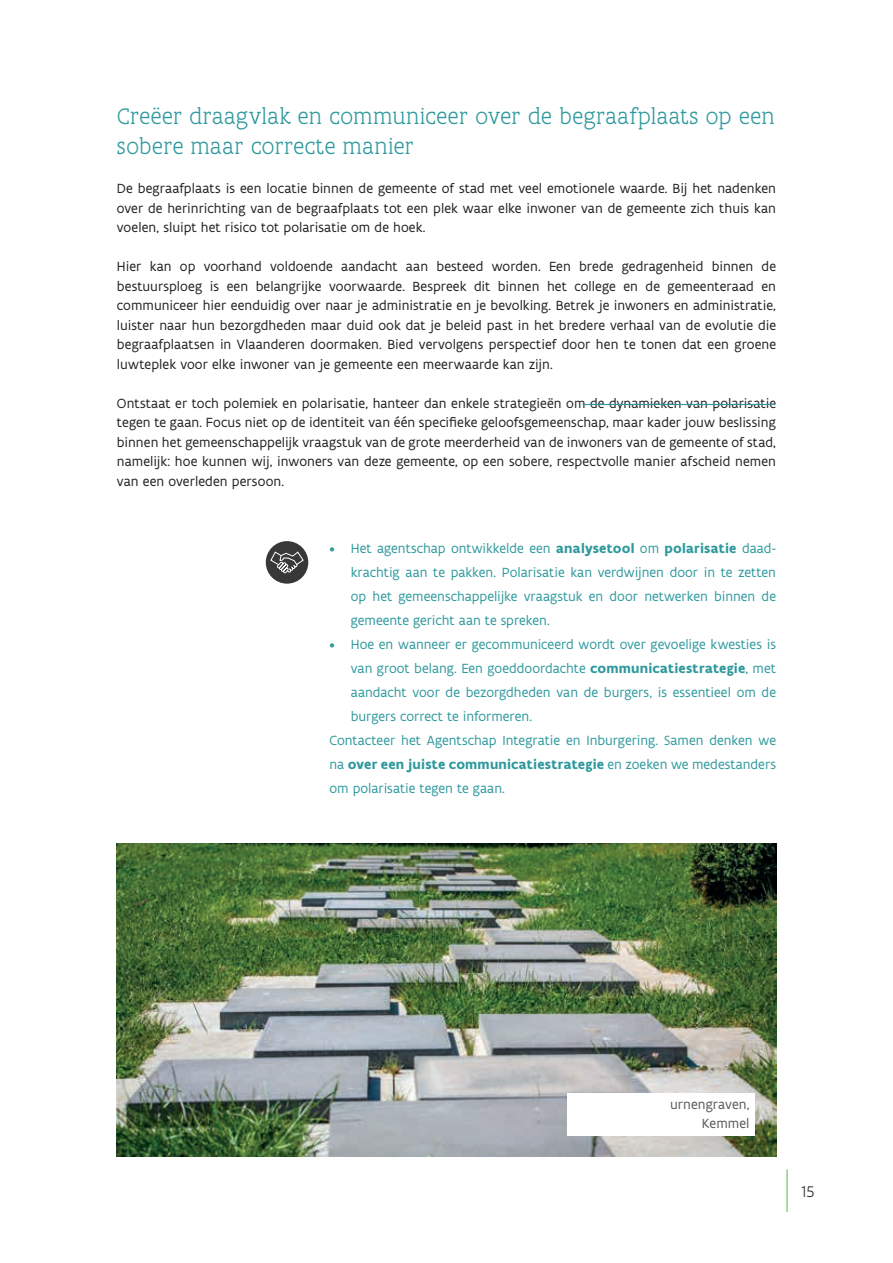
<style>
.page{position:relative;width:893px;height:1263px;background:#fff}
.page>*{position:absolute;margin:0;border:0;box-sizing:border-box;transform-origin:0 0}
.t1{font:300 24px/30px "Flanders Art Serif";letter-spacing:.005em;color:#2f999d}
.t2{font:300 16.5px "Flanders Art Sans";color:#231f20}
.INHOUD_1{font:14.25px/19.5px "Flanders Art Sans";letter-spacing:.005em;color:#231f20;text-align:justify}
.PRAKTIJK_BULLETS_BLA{font:14.25px/24px "Flanders Art Sans";color:#2f999d;text-align:justify}
.PRAKTIJK{font:14.25px/24px "Flanders Art Sans";letter-spacing:-.005em;color:#2f999d;text-align:justify}
.INHOUD_1-2{font:14.25px "Flanders Art Sans";letter-spacing:.005em;color:#57585a}
.s1{font-weight:700}
</style>
<div class="page">
<hr style="left:787px;top:1169px;width:1px;height:43px;background:#56b947">
<div style="left:266px;top:541px;width:42px;height:43px;background:#383839;border-radius:50%"></div>
<svg style="left:270px;top:551px;width:34px;height:23px"></svg>
<hr style="left:583px;top:404px;width:192px;height:1px;background:#2f999d">
<img style="left:117px;top:843px;width:659px;height:314px">
<div style="left:568px;top:1093px;width:187px;height:42px;background:#fff"></div>
<h4 class="t1" style="left:117px;top:101px;width:659px">Creëer draagvlak en communiceer over de begraafplaats op een sobere maar correcte manier</h4>
<p class="INHOUD_1" style="left:117px;top:179px;width:661px">De begraafplaats is een locatie binnen de gemeente of stad met veel emotionele waarde. Bij het nadenken over de herinrichting van de begraafplaats tot een plek waar elke inwoner van de gemeente zich thuis kan voelen, sluipt het risico tot polarisatie om de hoek.</p>
<p class="INHOUD_1" style="left:117px;top:257px;width:661px">Hier kan op voorhand voldoende aandacht aan besteed worden. Een brede gedragenheid binnen de bestuursploeg is een belangrijke voorwaarde. Bespreek dit binnen het college en de gemeenteraad en communiceer hier eenduidig over naar je administratie en je bevolking. Betrek je inwoners en administratie, luister naar hun bezorgdheden maar duid ook dat je beleid past in het bredere verhaal van de evolutie die begraafplaatsen in Vlaanderen doormaken. Bied vervolgens perspectief door hen te tonen dat een groene luwteplek voor elke inwoner van je gemeente een meerwaarde kan zijn.</p>
<p class="INHOUD_1" style="left:117px;top:394px;width:661px">Ontstaat er toch polemiek en polarisatie, hanteer dan enkele strategieën om de dynamieken van polarisatie tegen te gaan. Focus niet op de identiteit van één specifieke geloofsgemeenschap, maar kader jouw beslissing binnen het gemeenschappelijk vraagstuk van de grote meerderheid van de inwoners van de gemeente of stad, namelijk: hoe kunnen wij, inwoners van deze gemeente, op een sobere, respectvolle manier afscheid nemen van een overleden persoon.</p>
<p class="PRAKTIJK_BULLETS_BLA" style="left:351px;top:537px;width:427px;text-indent:-21px">• Het agentschap ontwikkelde een <span class="s1">analysetool</span> om <span class="s1">polarisatie</span> daad&shy;krachtig aan te pakken. Polarisatie kan verdwijnen door in te zetten op het gemeenschappelijke vraagstuk en door netwerken binnen de gemeente gericht aan te spreken.</p>
<p class="PRAKTIJK_BULLETS_BLA" style="left:351px;top:633px;width:427px;text-indent:-21px">• Hoe en wanneer er gecommuniceerd wordt over gevoelige kwesties is van groot belang. Een goeddoordachte <span class="s1">communicatiestrategie</span>, met aandacht voor de bezorgdheden van de burgers, is essentieel om de burgers correct te informeren.</p>
<p class="PRAKTIJK" style="left:330px;top:729px;width:448px">Contacteer het Agentschap Integratie en Inburgering. Samen denken we na <span class="s1">over een juiste communicatiestrategie</span> en zoeken we medestanders om polarisatie tegen te gaan.</p>
<p class="INHOUD_1-2" style="left:670px;top:1095px;width:81px">urnengraven,</p>
<p class="INHOUD_1-2" style="left:702px;top:1115px;width:49px">Kemmel</p>
<p class="t2" style="left:802px;top:1182px;width:14px">15</p>
</div>
